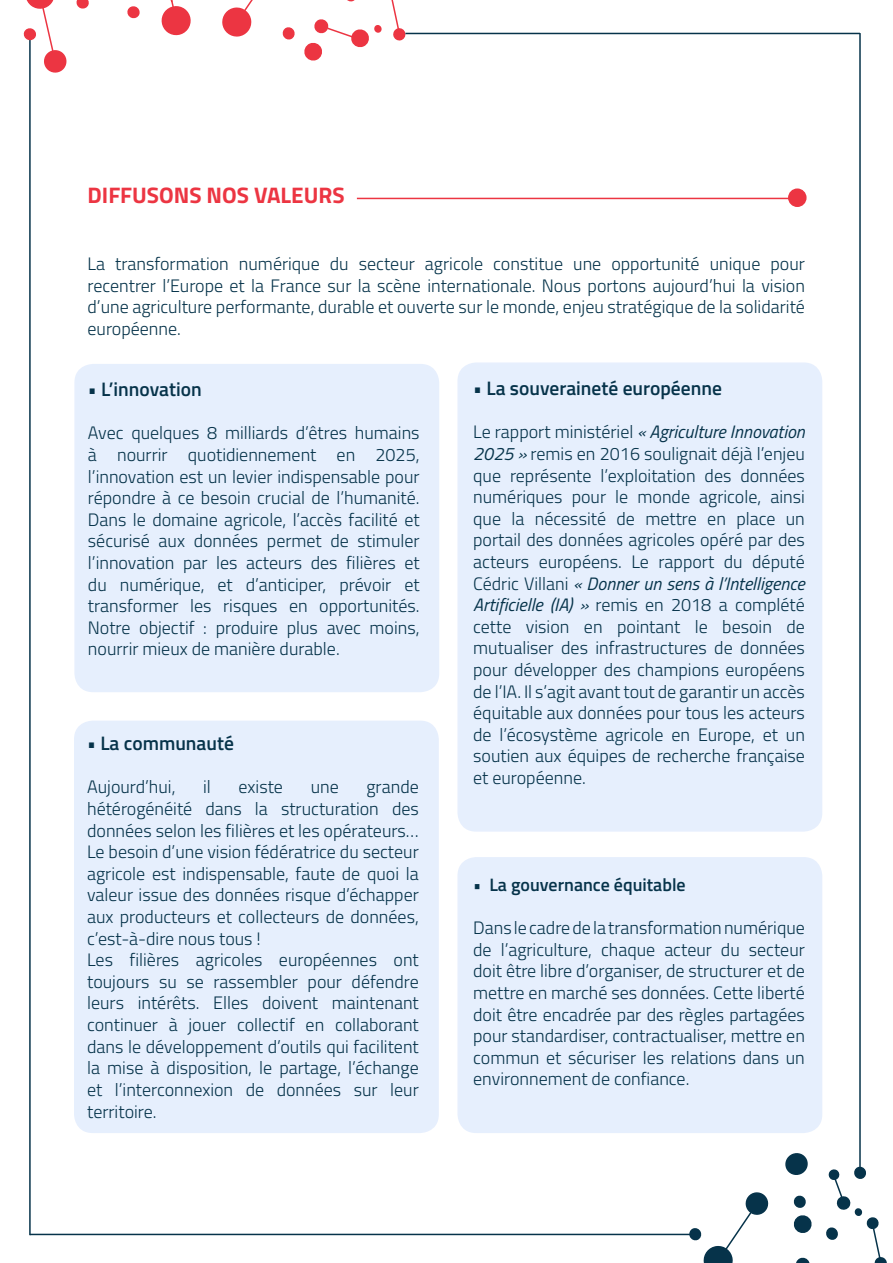
<style>
.page{position:relative;width:893px;height:1263px;background:#fff}
.page>*{position:absolute;margin:0;border:0;box-sizing:border-box;transform-origin:0 0}
.t1{font:700 22.5px "Titillium Web";color:#ec3542}
.t2{font:600 19.5px "Titillium Web";color:#06334a}
.t3{font:300 18px/21.6px "Titillium Web";color:#06334a;text-align:justify}
.t4{font:600 18px "Titillium Web";color:#06334a}
.s1{font-weight:400;font-style:italic}
</style>
<div class="page">
<div style="left:458px;top:363px;width:363px;height:468px;background:#e6effd;border-radius:18px"></div>
<div style="left:457px;top:362px;width:365px;height:470px;border:2px solid #91b8f9;border-radius:18px"></div>
<div style="left:458px;top:858px;width:363px;height:274px;background:#e6effd;border-radius:18px"></div>
<div style="left:457px;top:857px;width:365px;height:276px;border:2px solid #91b8f9;border-radius:18px"></div>
<div style="left:75px;top:721px;width:363px;height:411px;background:#e6effd;border-radius:18px"></div>
<div style="left:74px;top:721px;width:365px;height:412px;border:2px solid #91b8f9;border-radius:18px"></div>
<div style="left:75px;top:365px;width:363px;height:326px;background:#e6effd;border-radius:18px"></div>
<div style="left:74px;top:364px;width:365px;height:328px;border:2px solid #91b8f9;border-radius:18px"></div>
<svg style="left:76px;top:0;width:13px;height:9px"></svg>
<svg style="left:304px;top:19px;width:65px;height:42px"></svg>
<svg style="left:283px;top:27px;width:12px;height:13px"></svg>
<svg style="left:375px;top:25px;width:7px;height:8px"></svg>
<svg style="left:391px;top:0;width:14px;height:40px"></svg>
<svg style="left:347px;top:0;width:8px;height:2px"></svg>
<svg style="left:222px;top:0;width:31px;height:37px"></svg>
<svg style="left:161px;top:0;width:30px;height:36px"></svg>
<svg style="left:127px;top:6px;width:13px;height:13px"></svg>
<hr style="left:357px;top:198px;width:439px;height:1px;background:#ec3542">
<div style="left:789px;top:189px;width:17px;height:17px;background:#ec3542;border-radius:50%"></div>
<div style="left:788px;top:188px;width:18px;height:19px;border:2px solid #ec3542;border-radius:50%"></div>
<svg style="left:794px;top:1215px;width:18px;height:18px"></svg>
<svg style="left:796px;top:1257px;width:14px;height:6px"></svg>
<svg style="left:794px;top:1195px;width:12px;height:13px"></svg>
<svg style="left:689px;top:1192px;width:80px;height:71px"></svg>
<svg style="left:826px;top:1166px;width:60px;height:97px"></svg>
<svg style="left:785px;top:1153px;width:23px;height:22px"></svg>
<hr style="left:29px;top:34px;width:2px;height:1201px;background:#06334a">
<hr style="left:30px;top:1234px;width:665px;height:1px;background:#06334a">
<hr style="left:405px;top:33px;width:455px;height:1px;background:#06334a">
<hr style="left:859px;top:33px;width:2px;height:1134px;background:#06334a">
<svg style="left:23px;top:0;width:44px;height:73px"></svg>
<p class="t1" style="left:88px;top:178px;width:259px">DIFFUSONS NOS VALEURS</p>
<p class="t3" style="left:88px;top:252px;width:719px">La transformation numérique du secteur agricole constitue une opportunité unique pour recentrer l’Europe et la France sur la scène internationale. Nous portons aujourd’hui la vision d’une agriculture performante, durable et ouverte sur le monde, enjeu stratégique de la solidarité européenne.</p>
<p class="t2" style="left:88px;top:375px;width:115px">• L’innovation</p>
<p class="t3" style="left:88px;top:421px;width:333px">Avec quelques 8 milliards d’êtres humains à nourrir quotidiennement en 2025, l’innovation est un levier indispensable pour répondre à ce besoin crucial de l’humanité.<br>Dans le domaine agricole, l’accès facilité et sécurisé aux données permet de stimuler l’innovation par les acteurs des filières et du numérique, et d’anticiper, prévoir et transformer les risques en opportunités.<br>Notre objectif : produire plus avec moins, nourrir mieux de manière durable.</p>
<p class="t2" style="left:87px;top:729px;width:148px">• La communauté</p>
<p class="t3" style="left:87px;top:775px;width:90px">Aujourd’hui,</p>
<p class="t3" style="left:203px;top:775px;width:9px">il</p>
<p class="t3" style="left:239px;top:775px;width:46px">existe</p>
<p class="t3" style="left:311px;top:775px;width:30px">une</p>
<p class="t3" style="left:87px;top:775px;width:333px;text-indent:279px">grande hétérogénéité dans la structuration des données selon les filières et les opérateurs… Le besoin d’une vision fédératrice du secteur agricole est indispensable, faute de quoi la valeur issue des données risque d’échapper aux producteurs et collecteurs de données, c’est-à-dire nous tous !</p>
<p class="t3" style="left:87px;top:948px;width:333px">Les filières agricoles européennes ont toujours su se rassembler pour défendre leurs intérêts. Elles doivent maintenant continuer à jouer collectif en collaborant dans le développement d’outils qui facilitent la mise à disposition, le partage, l’échange et l’interconnexion de données sur leur territoire.</p>
<p class="t2" style="left:473px;top:374px;width:250px">• La souveraineté européenne</p>
<p class="t3" style="left:473px;top:420px;width:333px">Le rapport ministériel <span class="s1">« Agriculture Innovation 2025 »</span> remis en 2016 soulignait déjà l’enjeu que représente l’exploitation des données numériques pour le monde agricole, ainsi que la nécessité de mettre en place un portail des données agricoles opéré par des acteurs européens. Le rapport du député Cédric Villani <span class="s1">« Donner un sens à l’Intelligence Artificielle (IA) »</span> remis en 2018 a complété cette vision en pointant le besoin de mutualiser des infrastructures de données pour développer des champions européens de l’IA. Il s’agit avant tout de garantir un accès équitable aux données pour tous les acteurs de l’écosystème agricole en Europe, et un soutien aux équipes de recherche française et européenne.</p>
<p class="t4" style="left:473px;top:871px;width:214px">• La gouvernance équitable</p>
<p class="t3" style="left:473px;top:916px;width:333px">Dans le cadre de la transformation numérique de l’agriculture, chaque acteur du secteur doit être libre d’organiser, de structurer et de mettre en marché ses données. Cette liberté doit être encadrée par des règles partagées pour standardiser, contractualiser, mettre en commun et sécuriser les relations dans un environnement de confiance.</p>
</div>
